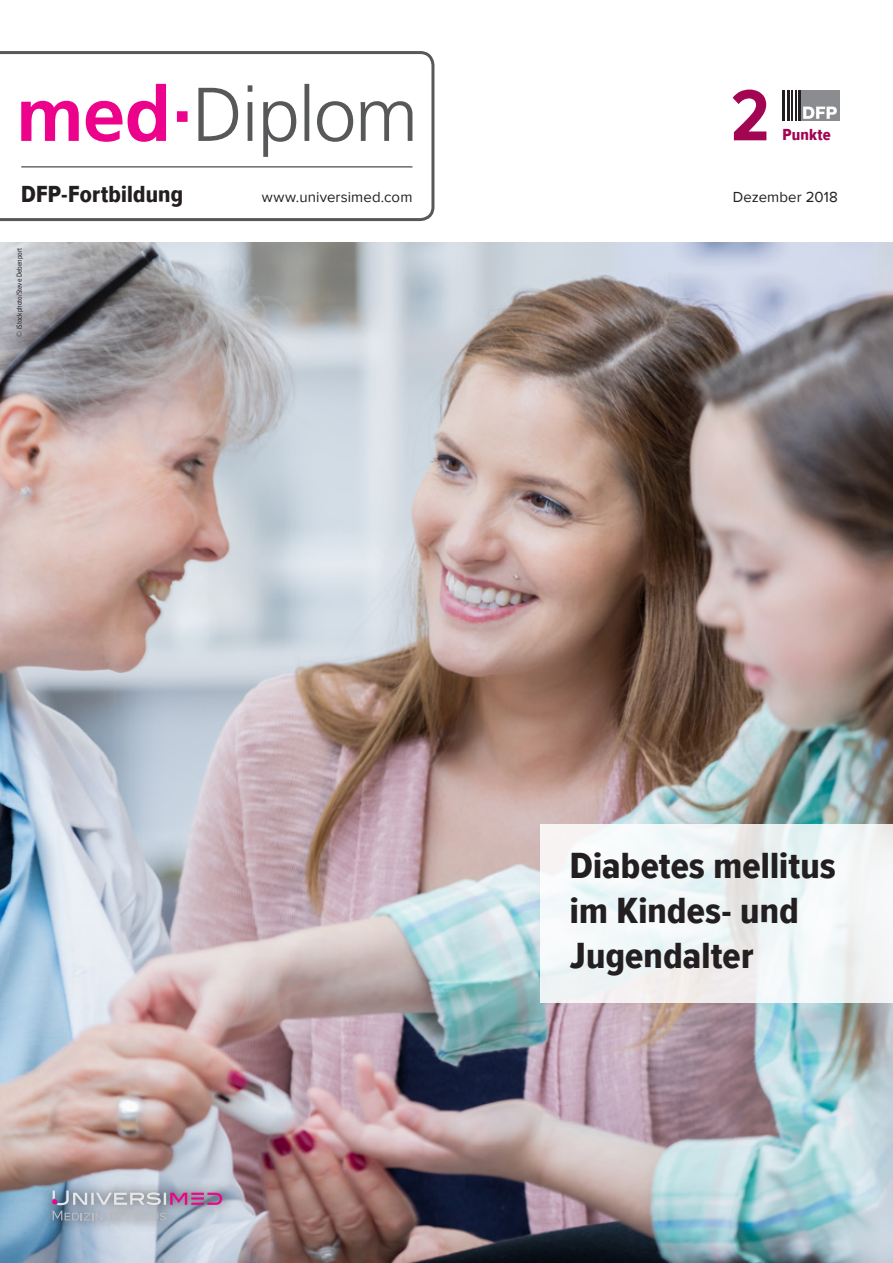
<style>
.page{position:relative;width:893px;height:1263px;background:#fff}
.page>*{position:absolute;margin:0;border:0;box-sizing:border-box;transform-origin:0 0}
.t1{font:700 75px "Proxima Nova Cond";color:#a20552}
.t2{font:37.5px/45px "Proxima Nova Cond Extrabld";letter-spacing:.005em;color:#231f20}
.t3{font:24px "Proxima Nova Cond Extrabld";letter-spacing:.01em;color:#231f20}
.t4{font:16.5px "Proxima Nova Cond Extrabld";letter-spacing:.01em;color:#a20552}
.t5{font:15px "Proxima Nova";letter-spacing:.005em;color:#231f20}
.t6{font:7.5px "Proxima Nova Cond";color:#231f20}
</style>
<div class="page">
<svg style="left:0;top:51px;width:434px;height:170px"></svg>
<svg style="left:21px;top:84px;width:167px;height:58px"></svg>
<svg style="left:198px;top:84px;width:214px;height:73px"></svg>
<hr style="left:21px;top:167px;width:391px;height:1px;background:#231f20">
<hr style="left:782px;top:90px;width:3px;height:31px;background:#231f20">
<hr style="left:787px;top:90px;width:2px;height:31px;background:#231f20">
<div style="left:800px;top:90px;width:40px;height:31px;background:#8a8c8f"></div>
<hr style="left:800px;top:90px;width:1px;height:31px;background:#231f20">
<hr style="left:798px;top:90px;width:1px;height:31px;background:#231f20">
<hr style="left:795px;top:90px;width:2px;height:31px;background:#231f20">
<hr style="left:791px;top:90px;width:2px;height:31px;background:#231f20">
<svg style="left:803px;top:107px;width:34px;height:12px"></svg>
<img style="left:0;top:242px;width:893px;height:1021px">
<svg style="left:41px;top:1180px;width:192px;height:52px;background:#aabacb"></svg>
<svg style="left:52px;top:1190px;width:170px;height:30px;background:#a7a5b8"></svg>
<svg style="left:540px;top:824px;width:353px;height:178px;fill:#f2f6f7"></svg>
<h1 class="t1" style="left:731px;top:60px;width:41px">2</h1>
<p class="t4" style="left:782px;top:123px;width:50px">Punkte</p>
<p class="t3" style="left:21px;top:176px;width:164px">DFP-Fortbildung</p>
<p class="t5" style="left:262px;top:186px;width:152px">www.universimed.com</p>
<p class="t5" style="left:733px;top:186px;width:106px">Dezember 2018</p>
<p class="t6" style="left:14px;top:337px;width:90px;rotate:-90deg">© iStockphoto/Steve Debenport</p>
<p class="t2" style="left:570px;top:843px;width:267px">Diabetes mellitus im Kindes- und<br>Jugendalter</p>
</div>
